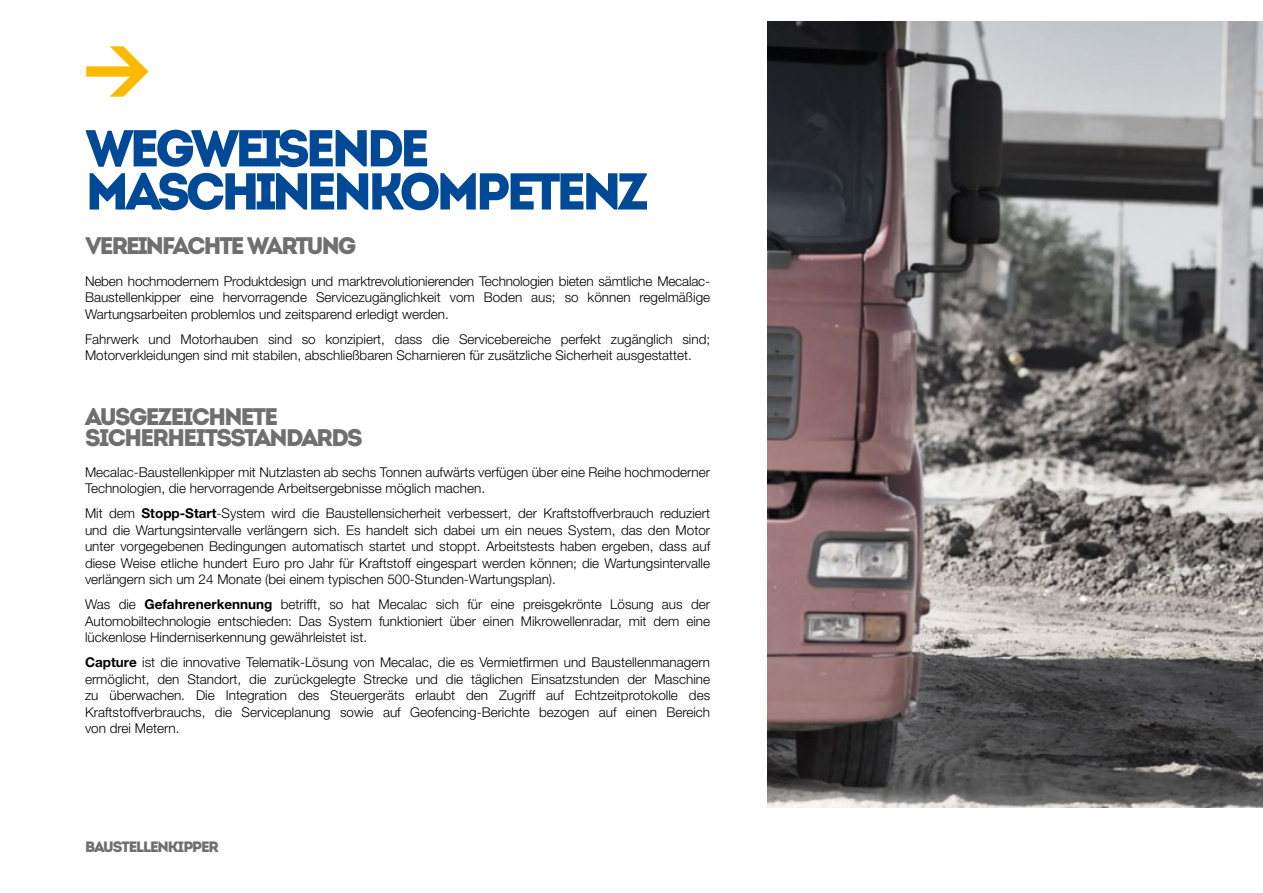
<style>
.page{position:relative;width:1263px;height:893px;background:#fff}
.page>*{position:absolute;margin:0;border:0;box-sizing:border-box;transform-origin:0 0}
.t1{font:51.75px/43px "Intro";letter-spacing:-.1em;color:#004996}
.t2{font:900 24px/21px "Intro";letter-spacing:-.07em;color:#706f6f}
.t3{font:24px "Intro";letter-spacing:-.1em;color:#706f6f}
.t4{font:900 15px "Intro";letter-spacing:-.07em;color:#706f6f}
.t5{font:300 13.5px/16.5px "Helvetica Neue LT Pro";color:#000;text-align:justify}
.s1{font-weight:700}
</style>
<div class="page">
<svg style="left:86px;top:46px;width:63px;height:51px"></svg>
<img style="left:767px;top:21px;width:496px;height:787px">
<h1 class="t1" style="left:85px;top:127px;width:565px">WEGWEISENDE<br>MASCHINENKOMPETENZ</h1>
<h2 class="t3" style="left:85px;top:232px;width:273px">VEREINFACHTE WARTUNG</h2>
<p class="t5" style="left:85px;top:272px;width:627px">Neben hochmodernem Produktdesign und marktrevolutionierenden Technologien bieten sämtliche Mecalac-Baustellenkipper eine hervorragende Servicezugänglichkeit vom Boden aus; so können regelmäßige Wartungsarbeiten problemlos und zeitsparend erledigt werden.</p>
<p class="t5" style="left:85px;top:330px;width:627px">Fahrwerk und Motorhauben sind so konzipiert, dass die Servicebereiche perfekt zugänglich sind;<br>Motorverkleidungen sind mit stabilen, abschließbaren Scharnieren für zusätzliche Sicherheit ausgestattet.</p>
<h2 class="t2" style="left:85px;top:406px;width:279px">AUSGEZEICHNETE<br>SICHERHEITSSTANDARDS</h2>
<p class="t5" style="left:85px;top:463px;width:626px">Mecalac-Baustellenkipper mit Nutzlasten ab sechs Tonnen aufwärts verfügen über eine Reihe hochmoderner<br>Technologien, die hervorragende Arbeitsergebnisse möglich machen.</p>
<p class="t5" style="left:85px;top:505px;width:627px">Mit dem <span class="s1">Stopp-Start</span>-System wird die Baustellensicherheit verbessert, der Kraftstoffverbrauch reduziert und die Wartungsintervalle verlängern sich. Es handelt sich dabei um ein neues System, das den Motor unter vorgegebenen Bedingungen automatisch startet und stoppt. Arbeitstests haben ergeben, dass auf diese Weise etliche hundert Euro pro Jahr für Kraftstoff eingespart werden können; die Wartungsintervalle verlängern sich um 24 Monate (bei einem typischen 500-Stunden-Wartungsplan).</p>
<p class="t5" style="left:85px;top:596px;width:627px">Was die <span class="s1">Gefahrenerkennung</span> betrifft, so hat Mecalac sich für eine preisgekrönte Lösung aus der Automobiltechnologie entschieden: Das System funktioniert über einen Mikrowellenradar, mit dem eine lückenlose Hinderniserkennung gewährleistet ist.</p>
<p class="t5" style="left:85px;top:654px;width:627px"><span class="s1">Capture</span> ist die innovative Telematik-Lösung von Mecalac, die es Vermietfirmen und Baustellenmanagern ermöglicht, den Standort, die zurückgelegte Strecke und die täglichen Einsatzstunden der Maschine zu überwachen. Die Integration des Steuergeräts erlaubt den Zugriff auf Echtzeitprotokolle des Kraftstoffverbrauchs, die Serviceplanung sowie auf Geofencing-Berichte bezogen auf einen Bereich von drei Metern.</p>
<p class="t4" style="left:85px;top:837px;width:135px">BAUSTELLENKIPPER</p>
</div>
